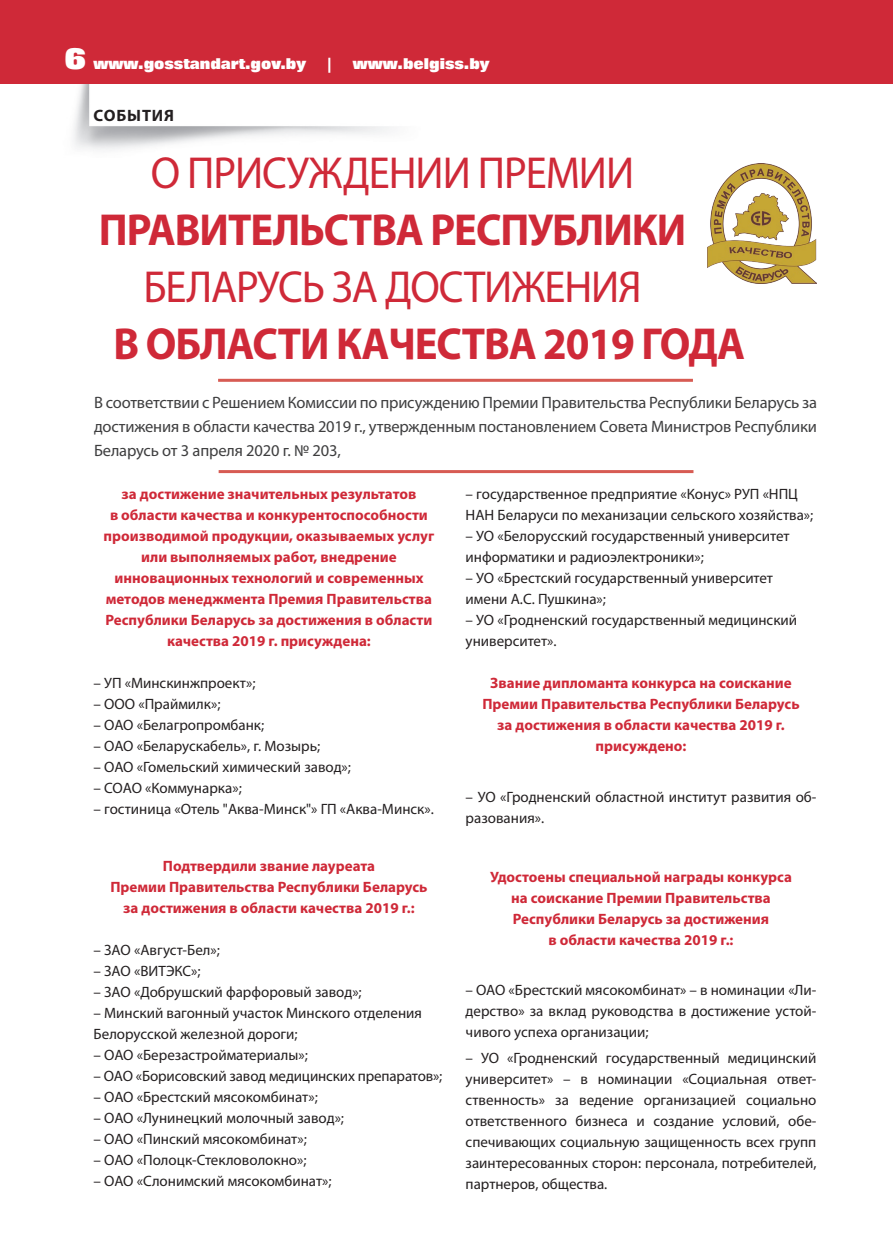
<style>
.page{position:relative;width:893px;height:1255px;background:#fff}
.page>*{position:absolute;margin:0;border:0;box-sizing:border-box;transform-origin:0 0}
.Заголовок{font:700 45px "Myriad Pro";letter-spacing:-.025em;color:#cf2938;scale:.95 1}
.Заголовок-2{font:45px "Myriad Pro";letter-spacing:-.025em;color:#cf2938;scale:.95 1}
.Лид{font:16.5px/24px "Myriad Pro";letter-spacing:-.01em;color:#3e3e3f;text-align:justify}
.t1{font:700 16.5px "Myriad Pro";letter-spacing:.05em;color:#231f20}
.Стиль_абзаца_2{font:15px/21px "Myriad Pro";color:#231f20}
.Стиль_абзаца_2-2{font:700 15px/21px "Myriad Pro";color:#cf2938;text-align:center}
.t2{font:15px "Renew";color:#fff}
.s1{font-family:"Folio LT Medium Cyrillic";font-weight:700;font-size:30px}
</style>
<div class="page">
<img style="left:59px;top:83px;width:461px;height:67px">
<div style="left:0;top:0;width:893px;height:83px;background:#cf2938"></div>
<img style="left:707px;top:164px;width:109px;height:119px">
<hr style="left:218px;top:379px;width:475px;height:3px;background:#d75b53">
<hr style="left:219px;top:470px;width:474px;height:3px;background:#d75b53">
<p class="t2" style="left:64px;top:56px;width:338px"><span class="s1">6</span> www.gosstandart.gov.by | www.belgiss.by</p>
<p class="t1" style="left:94px;top:105px;width:82px">СОБЫТИЯ</p>
<p class="Заголовок-2" style="left:151px;top:145px;width:510px">О ПРИСУЖДЕНИИ ПРЕМИИ</p>
<p class="Заголовок" style="left:99px;top:200px;width:620px">ПРАВИТЕЛЬСТВА РЕСПУБЛИКИ</p>
<p class="Заголовок-2" style="left:143px;top:259px;width:526px">БЕЛАРУСЬ ЗА ДОСТИЖЕНИЯ</p>
<p class="Заголовок" style="left:114px;top:314px;width:666px">В ОБЛАСТИ КАЧЕСТВА 2019 ГОДА</p>
<p class="Лид" style="left:94px;top:390px;width:724px">В соответствии с Решением Комиссии по присуждению Премии Правительства Республики Беларусь за достижения в области качества 2019 г., утвержденным постановлением Cовета Министров Республики Беларусь от 3 апреля 2020 г. № 203,</p>
<p class="Стиль_абзаца_2-2" style="left:104px;top:483px;width:332px">за достижение значительных результатов<br>в области качества и конкурентоспособности производимой продукции, оказываемых услуг или выполняемых работ, внедрение инновационных технологий и современных методов менеджмента Премия Правительства Республики Беларусь за достижения в области качества 2019 г. присуждена:</p>
<p class="Стиль_абзаца_2" style="left:94px;top:672px;width:163px">– УП «Минскинжпроект»;</p>
<p class="Стиль_абзаца_2" style="left:94px;top:693px;width:128px">– ООО «Праймилк»;</p>
<p class="Стиль_абзаца_2" style="left:94px;top:714px;width:172px">– ОАО «Белагропромбанк;</p>
<p class="Стиль_абзаца_2" style="left:94px;top:735px;width:228px">– ОАО «Беларускабель», г. Мозырь;</p>
<p class="Стиль_абзаца_2" style="left:94px;top:756px;width:259px">– ОАО «Гомельский химический завод»;</p>
<p class="Стиль_абзаца_2" style="left:94px;top:777px;width:150px">– СОАО «Коммунарка»;</p>
<p class="Стиль_абзаца_2" style="left:94px;top:798px;width:342px">– гостиница «Отель "Аква-Минск"» ГП «Аква-Минск».</p>
<p class="Стиль_абзаца_2-2" style="left:110px;top:855px;width:319px">Подтвердили звание лауреата<br>Премии Правительства Республики Беларусь за достижения в области качества 2019 г.:</p>
<p class="Стиль_абзаца_2" style="left:94px;top:939px;width:128px">– ЗАО «Август-Бел»;</p>
<p class="Стиль_абзаца_2" style="left:94px;top:960px;width:108px">– ЗАО «ВИТЭКС»;</p>
<p class="Стиль_абзаца_2" style="left:94px;top:981px;width:270px">– ЗАО «Добрушский фарфоровый завод»;</p>
<p class="Стиль_абзаца_2" style="left:94px;top:1002px;width:330px">– Минский вагонный участок Минского отделения<br>Белорусской железной дороги;</p>
<p class="Стиль_абзаца_2" style="left:94px;top:1044px;width:216px">– ОАО «Березастройматериалы»;</p>
<p class="Стиль_абзаца_2" style="left:94px;top:1065px;width:350px">– ОАО «Борисовский завод медицинских препаратов»;</p>
<p class="Стиль_абзаца_2" style="left:94px;top:1086px;width:226px">– ОАО «Брестский мясокомбинат»;</p>
<p class="Стиль_абзаца_2" style="left:94px;top:1107px;width:252px">– ОАО «Лунинецкий молочный завод»;</p>
<p class="Стиль_абзаца_2" style="left:94px;top:1128px;width:215px">– ОАО «Пинский мясокомбинат»;</p>
<p class="Стиль_абзаца_2" style="left:94px;top:1149px;width:214px">– ОАО «Полоцк-Стекловолокно»;</p>
<p class="Стиль_абзаца_2" style="left:94px;top:1170px;width:240px">– ОАО «Слонимский мясокомбинат»;</p>
<p class="Стиль_абзаца_2" style="left:466px;top:483px;width:349px">– государственное предприятие «Конус» РУП «НПЦ<br>НАН Беларуси по механизации сельского хозяйства»;</p>
<p class="Стиль_абзаца_2" style="left:466px;top:525px;width:325px">– УО «Белорусский государственный университет информатики и радиоэлектроники»;</p>
<p class="Стиль_абзаца_2" style="left:466px;top:567px;width:309px">– УО «Брестский государственный университет имени А.С. Пушкина»;</p>
<p class="Стиль_абзаца_2" style="left:466px;top:609px;width:333px">– УО «Гродненский государственный медицинский университет».</p>
<p class="Стиль_абзаца_2-2" style="left:482px;top:672px;width:319px">Звание дипломанта конкурса на соискание Премии Правительства Республики Беларусь за достижения в области качества 2019 г. присуждено:</p>
<p class="Стиль_абзаца_2" style="left:466px;top:785px;width:352px">– УО «Гродненский областной институт развития об&shy;разования».</p>
<p class="Стиль_абзаца_2-2" style="left:490px;top:865px;width:303px">Удостоены специальной награды конкурса на соискание Премии Правительства Республики Беларусь за достижения<br>в области качества 2019 г.:</p>
<p class="Стиль_абзаца_2" style="left:466px;top:979px;width:352px;text-align:justify">– ОАО «Брестский мясокомбинат» – в номинации «Ли&shy;дерство» за вклад руководства в достижение устой&shy;чивого успеха организации;</p>
<p class="Стиль_абзаца_2" style="left:466px;top:1046px;width:352px;text-align:justify">– УО «Гродненский государственный медицинский университет» – в номинации «Социальная ответ&shy;ственность» за ведение организацией социально ответственного бизнеса и создание условий, обе&shy;спечивающих социальную защищенность всех групп заинтересованных сторон: персонала, потребителей, партнеров, общества.</p>
</div>
